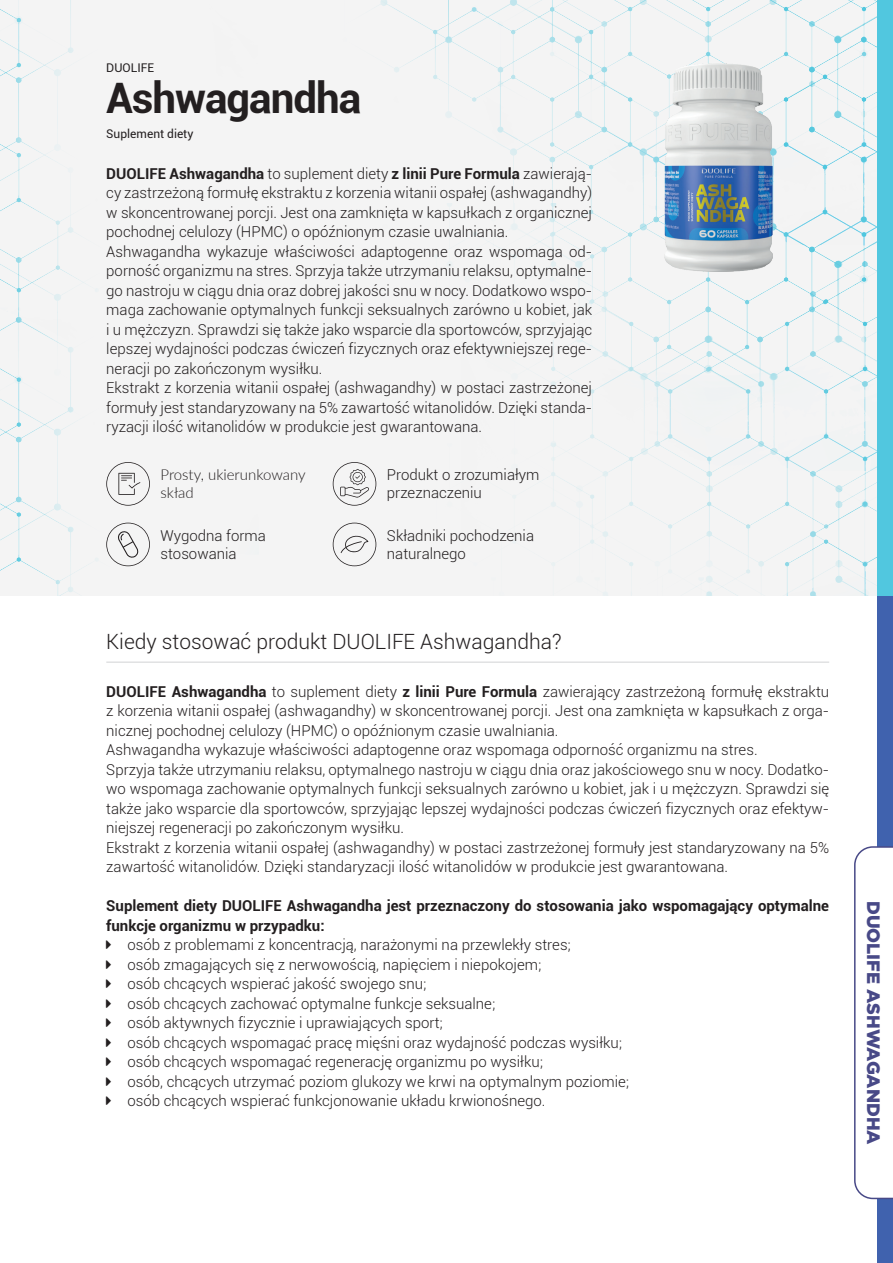
<style>
.page{position:relative;width:893px;height:1263px;background:#fff}
.page>*{position:absolute;margin:0;border:0;box-sizing:border-box;transform-origin:0 0}
.t1{font:700 42px "Roboto";letter-spacing:-.025em;color:#231f20}
.t2{font:300 21px "Roboto";color:#231f20}
.t3{font:900 18px "Gotham";color:#484987}
.t4{font:300 15px/19.5px "Roboto";color:#231f20}
.t5{font:700 15px/19.5px "Roboto";color:#231f20}
.t6{font:300 15px/18px "Lato";color:#231f20}
.t7{font:12px "Roboto";color:#231f20}
.s1{font-weight:700}
</style>
<div class="page">
<div style="left:0;top:0;width:877px;height:595px;background:#f4f4f4"></div>
<img style="left:664px;top:64px;width:108px;height:207px">
<div style="left:877px;top:588px;width:16px;height:675px;background:#4062ae"></div>
<div style="left:877px;top:0;width:16px;height:595px;background:#51c7df"></div>
<svg style="left:854px;top:846px;width:39px;height:354px"></svg>
<svg style="left:332px;top:461px;width:46px;height:45px;fill:#f4f4f4"></svg>
<svg style="left:105px;top:522px;width:47px;height:45px;fill:#f4f4f4"></svg>
<svg style="left:332px;top:522px;width:46px;height:45px;fill:#f4f4f4"></svg>
<svg style="left:105px;top:461px;width:47px;height:45px;fill:#f4f4f4"></svg>
<hr style="left:106px;top:662px;width:723px;height:1px;background:#d1d2d4">
<p class="t7" style="left:106px;top:60px;width:49px">DUOLIFE</p>
<h1 class="t1" style="left:106px;top:68px;width:256px">Ashwagandha</h1>
<p class="t7" style="left:106px;top:126px;width:89px">Suplement diety</p>
<p class="t4" style="left:106px;top:163px;width:487px"><span class="s1">DUOLIFE Ashwagandha</span> to suplement diety <span class="s1">z linii Pure Formula</span> zawierają&shy;cy zastrzeżoną formułę ekstraktu z korzenia witanii ospałej (ashwagandhy) w skoncentrowanej porcji. Jest ona zamknięta w kapsułkach z organicznej pochodnej celulozy (HPMC) o opóźnionym czasie uwalniania.<br>Ashwagandha wykazuje właściwości adaptogenne oraz wspomaga od&shy;porność organizmu na stres. Sprzyja także utrzymaniu relaksu, optymalne&shy;go nastroju w ciągu dnia oraz dobrej jakości snu w nocy. Dodatkowo wspo&shy;maga zachowanie optymalnych funkcji seksualnych zarówno u kobiet, jak i u mężczyzn. Sprawdzi się także jako wsparcie dla sportowców, sprzyjając lepszej wydajności podczas ćwiczeń fizycznych oraz efektywniejszej rege&shy;neracji po zakończonym wysiłku.<br>Ekstrakt z korzenia witanii ospałej (ashwagandhy) w postaci zastrzeżonej formuły jest standaryzowany na 5% zawartość witanolidów. Dzięki standa&shy;ryzacji ilość witanolidów w produkcie jest gwarantowana.</p>
<p class="t6" style="left:161px;top:465px;width:147px">Prosty, ukierunkowany skład</p>
<p class="t4" style="left:161px;top:526px;width:107px;line-height:18px">Wygodna forma stosowania</p>
<p class="t4" style="left:387px;top:465px;width:154px;line-height:18px">Produkt o zrozumiałym przeznaczeniu</p>
<p class="t4" style="left:387px;top:526px;width:149px;line-height:18px">Składniki pochodzenia naturalnego</p>
<h2 class="t2" style="left:106px;top:627px;width:457px">Kiedy stosować produkt DUOLIFE Ashwagandha?</h2>
<p class="t4" style="left:106px;top:681px;width:724px"><span class="s1">DUOLIFE Ashwagandha</span> to suplement diety <span class="s1">z linii Pure Formula</span> zawierający zastrzeżoną formułę ekstraktu z korzenia witanii ospałej (ashwagandhy) w skoncentrowanej porcji. Jest ona zamknięta w kapsułkach z orga&shy;nicznej pochodnej celulozy (HPMC) o opóźnionym czasie uwalniania.<br>Ashwagandha wykazuje właściwości adaptogenne oraz wspomaga odporność organizmu na stres.<br>Sprzyja także utrzymaniu relaksu, optymalnego nastroju w ciągu dnia oraz jakościowego snu w nocy. Dodatko&shy;wo wspomaga zachowanie optymalnych funkcji seksualnych zarówno u kobiet, jak i u mężczyzn. Sprawdzi się także jako wsparcie dla sportowców, sprzyjając lepszej wydajności podczas ćwiczeń fizycznych oraz efektyw&shy;niejszej regeneracji po zakończonym wysiłku.<br>Ekstrakt z korzenia witanii ospałej (ashwagandhy) w postaci zastrzeżonej formuły jest standaryzowany na 5% zawartość witanolidów. Dzięki standaryzacji ilość witanolidów w produkcie jest gwarantowana.</p>
<p class="t5" style="left:106px;top:896px;width:724px">Suplement diety DUOLIFE Ashwagandha jest przeznaczony do stosowania jako wspomagający optymalne funkcje organizmu w przypadku:</p>
<p class="t4" style="left:128px;top:935px;width:503px">osób z problemami z koncentracją, narażonymi na przewlekły stres;<br>osób zmagających się z nerwowością, napięciem i niepokojem;<br>osób chcących wspierać jakość swojego snu;<br>osób chcących zachować optymalne funkcje seksualne;<br>osób aktywnych fizycznie i uprawiających sport;<br>osób chcących wspomagać pracę mięśni oraz wydajność podczas wysiłku; osób chcących wspomagać regenerację organizmu po wysiłku;<br>osób, chcących utrzymać poziom glukozy we krwi na optymalnym poziomie; osób chcących wspierać funkcjonowanie układu krwionośnego.</p>
<p class="t3" style="left:886px;top:901px;width:245px;rotate:90deg">DUOLIFE ASHWAGANDHA</p>
</div>
